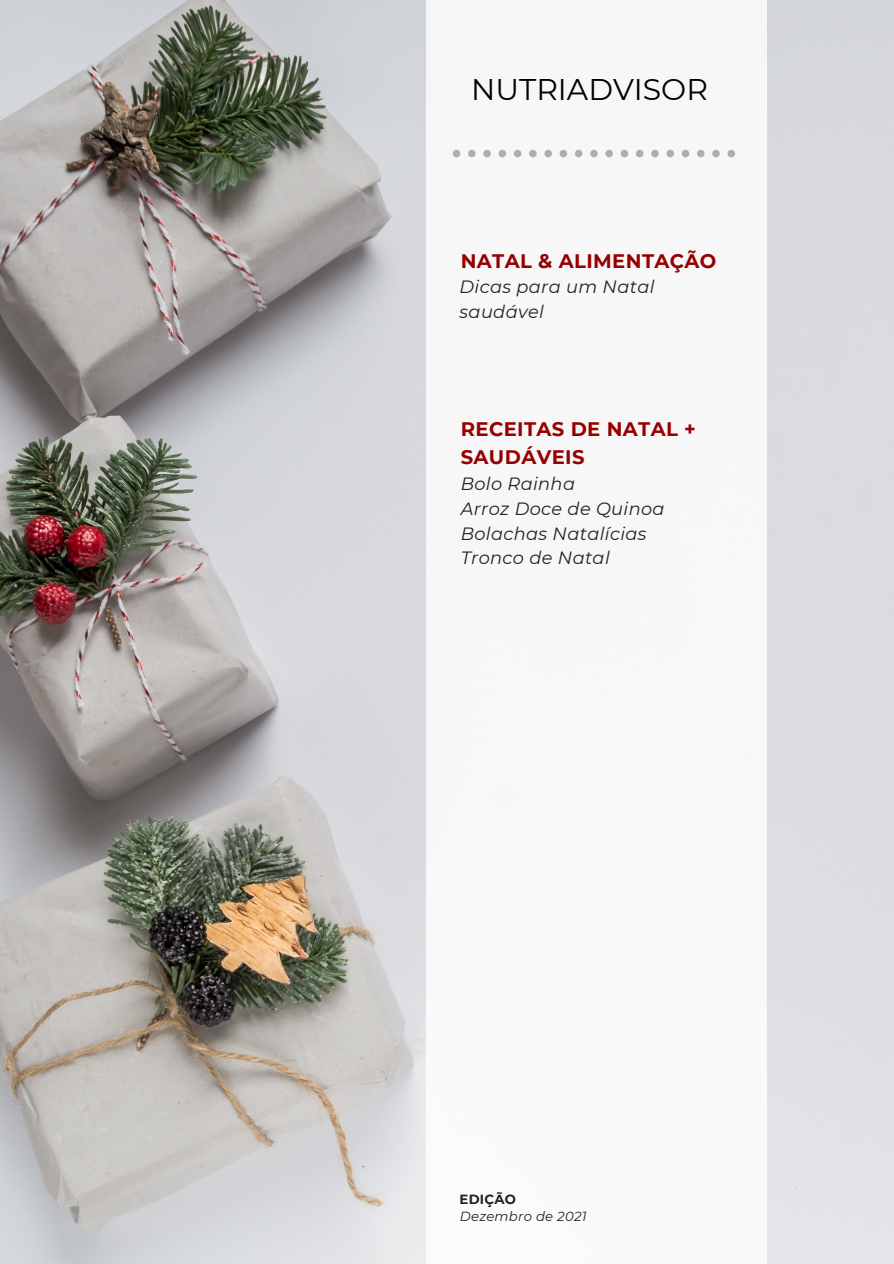
<style>
.page{position:relative;width:894px;height:1264px;background:#fff}
.page>*{position:absolute;margin:0;border:0;box-sizing:border-box;transform-origin:0 0}
.t1{font:29.85px "Montserrat";color:#000}
.t2{font:700 19.5px/28.2px "Montserrat";letter-spacing:.02em;color:#960000}
.t3{font:italic 17.7px/24.8px "Montserrat";letter-spacing:.02em;color:#222}
.t4{font:italic 13.2px "Montserrat";letter-spacing:.02em;color:#222}
.t5{font:700 13.2px "Montserrat";letter-spacing:.02em;color:#222}
</style>
<div class="page">
<img style="left:0;top:0;width:893px;height:1263px">
<div style="left:426px;top:0;width:340px;height:1263px;background:#f7f8f8"></div>
<div style="left:529px;top:150px;width:7px;height:7px;background:#aeaeaf;border-radius:50%"></div>
<div style="left:544px;top:150px;width:7px;height:7px;background:#aeaeaf;border-radius:50%"></div>
<svg style="left:513px;top:150px;width:8px;height:7px"></svg>
<svg style="left:574px;top:150px;width:8px;height:7px"></svg>
<svg style="left:452px;top:150px;width:8px;height:7px"></svg>
<div style="left:590px;top:150px;width:7px;height:7px;background:#aeaeaf;border-radius:50%"></div>
<div style="left:468px;top:150px;width:7px;height:7px;background:#adaeaf;border-radius:50%"></div>
<div style="left:483px;top:150px;width:7px;height:7px;background:#aeaeaf;border-radius:50%"></div>
<div style="left:498px;top:150px;width:8px;height:7px;background:#aeaeaf;border-radius:50%"></div>
<div style="left:559px;top:150px;width:8px;height:7px;background:#aeaeaf;border-radius:50%"></div>
<svg style="left:681px;top:150px;width:8px;height:7px"></svg>
<svg style="left:696px;top:150px;width:8px;height:7px"></svg>
<div style="left:712px;top:150px;width:7px;height:7px;background:#aeaeaf;border-radius:50%"></div>
<div style="left:727px;top:150px;width:7px;height:7px;background:#aeaeaf;border-radius:50%"></div>
<div style="left:666px;top:150px;width:7px;height:7px;background:#aeaeaf;border-radius:50%"></div>
<svg style="left:620px;top:150px;width:8px;height:7px"></svg>
<svg style="left:635px;top:150px;width:8px;height:7px"></svg>
<div style="left:605px;top:150px;width:7px;height:7px;background:#aeaeaf;border-radius:50%"></div>
<div style="left:651px;top:150px;width:7px;height:7px;background:#aeaeaf;border-radius:50%"></div>
<p class="t1" style="left:471px;top:71px;width:238px">NUTRIADVISOR</p>
<p class="t2" style="left:460px;top:247px;width:257px">NATAL &amp; ALIMENTAÇÃO</p>
<p class="t3" style="left:459px;top:274px;width:196px">Dicas para um Natal saudável</p>
<p class="t2" style="left:460px;top:415px;width:237px">RECEITAS DE NATAL +<br>SAUDÁVEIS</p>
<p class="t3" style="left:460px;top:471px;width:116px">Bolo Rainha</p>
<p class="t3" style="left:460px;top:496px;width:205px">Arroz Doce de Quinoa</p>
<p class="t3" style="left:460px;top:521px;width:187px">Bolachas Natalícias</p>
<p class="t3" style="left:460px;top:545px;width:150px">Tronco de Natal</p>
<p class="t5" style="left:459px;top:1191px;width:58px">EDIÇÃO</p>
<p class="t4" style="left:460px;top:1208px;width:128px">Dezembro de 2021</p>
</div>
